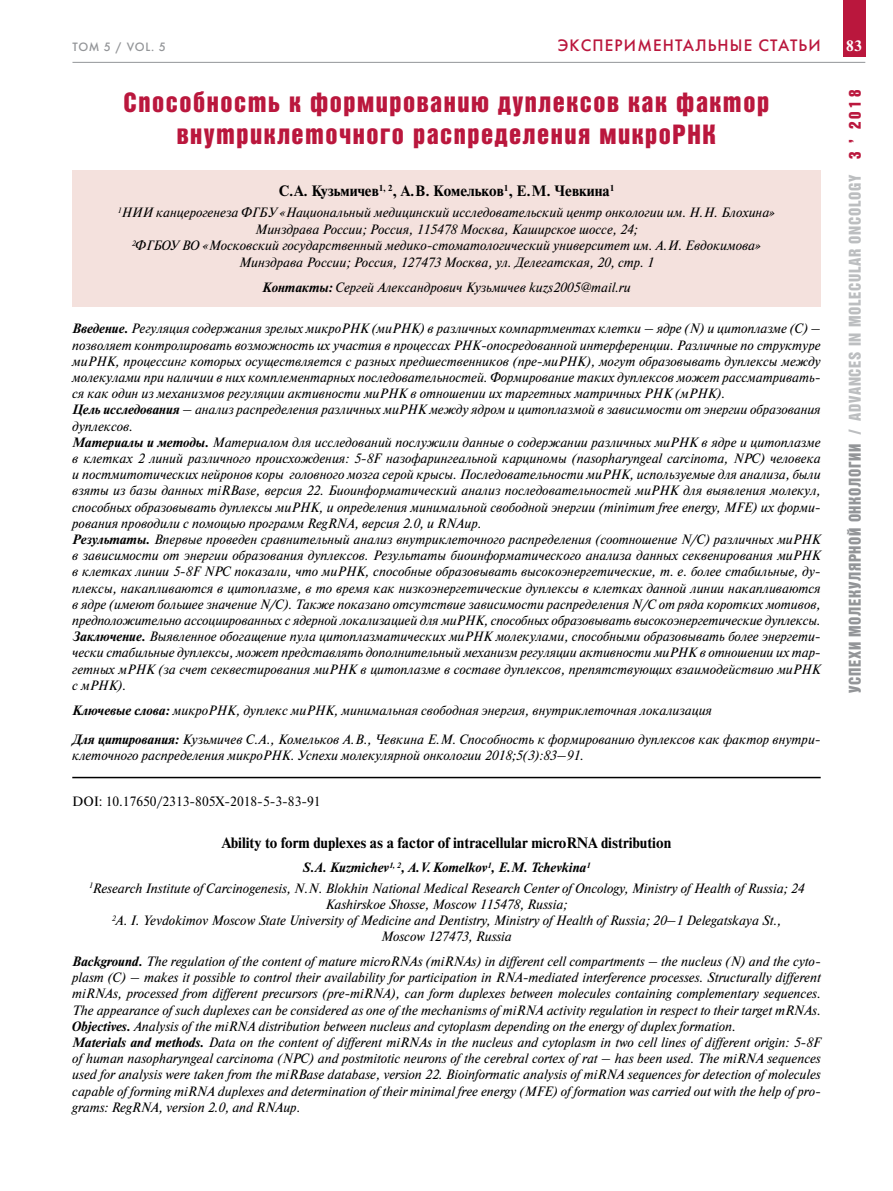
<style>
.page{position:relative;width:893px;height:1191px;background:#fff}
.page>*{position:absolute;margin:0;border:0;box-sizing:border-box;transform-origin:0 0}
.t1{font:27px/32.4px "Bastion Kontrast Alt C";letter-spacing:.055em;color:#ba173d;text-align:center}
.t2{font:16.5px "Bastion Kontrast Alt C";letter-spacing:.04em;color:#bcbec0}
.t3{font:16.5px "Futuris C";letter-spacing:.07em;color:#ba173d}
.t4{font:16.5px "Bastion Kontrast Alt C";color:#ba173d}
.t5{font:700 15px "Newton C";color:#000}
.t6{font:700 15px "Newton C";color:#fff}
.t7{font:italic 13.5px/16.2px "Newton C";color:#000;text-align:center}
.t8{font:13.5px "Newton C";color:#000}
.t9{font:12px "Futuris C";letter-spacing:.045em;color:#939598}
.s1{font-weight:700}
.s2{color:#939598}
.s3{color:#ba173d}
</style>
<div class="page">
<div style="left:843px;top:0;width:22px;height:57px;background:#ba173d"></div>
<hr style="left:72px;top:62px;width:793px;height:1px;background:#939598">
<div style="left:72px;top:170px;width:749px;height:137px;background:#f4e1dd"></div>
<hr style="left:72px;top:777px;width:749px;height:1px;background:#000">
<p class="t9" style="left:72px;top:40px;width:95px">ТОМ 5 / VOL. 5</p>
<p class="t3" style="left:558px;top:36px;width:264px">ЭКСПЕРИМЕНТАЛЬНЫЕ СТАТЬИ</p>
<p class="t6" style="left:846px;top:38px;width:17px">83</p>
<h1 class="t1" style="left:124px;top:86px;width:647px">Способность к формированию дуплексов как фактор внутриклеточного распределения микроРНК</h1>
<p class="t5" style="left:279px;top:183px;width:337px">С.А. Кузьмичев<sup>1,</sup> <sup>2</sup>, А.В. Комельков<sup>1</sup>, Е.М. Чевкина<sup>1</sup></p>
<p class="t7" style="left:118px;top:204px;width:659px"><sup>1</sup>НИИ канцерогенеза ФГБУ «Национальный медицинский исследовательский центр онкологии им. Н.Н. Блохина» Минздрава России; Россия, 115478 Москва, Каширское шоссе, 24;<br><sup>2</sup>ФГБОУ ВО «Московский государственный медико-стоматологический университет им. А.И. Евдокимова» Минздрава России; Россия, 127473 Москва, ул. Делегатская, 20, стр. 1</p>
<p class="t7" style="left:262px;top:279px;width:370px"><span class="s1">Контакты:</span> Сергей Александрович Кузьмичев kuzs2005@mail.ru</p>
<p class="t7" style="left:72px;top:321px;width:750px;text-align:left"><span class="s1">Введение.</span> Регуляция содержания зрелых микроРНК (миРНК) в различных компартментах клетки – ядре (N) и цитоплазме (C) – позволяет контролировать возможность их участия в процессах РНК-опосредованной интерференции. Различные по структуре миРНК, процессинг которых осуществляется с разных предшественников (пре-миРНК), могут образовывать дуплексы между молекулами при наличии в них комплементарных последовательностей. Формирование таких дуплексов может рассматривать&shy;ся как один из механизмов регуляции активности миРНК в отношении их таргетных матричных РНК (мРНК).<br><span class="s1">Цель исследования</span> – анализ распределения различных миРНК между ядром и цитоплазмой в зависимости от энергии образования дуплексов.<br><span class="s1">Материалы и методы.</span> Материалом для исследований послужили данные о содержании различных миРНК в ядре и цитоплазме в клетках 2 линий различного происхождения: 5-8F назофарингеальной карциномы (nasopharyngeal carcinoma, NPC) человека и постмитотических нейронов коры головного мозга серой крысы. Последовательности миРНК, используемые для анализа, были взяты из базы данных miRBase, версия 22. Биоинформатический анализ последовательностей миРНК для выявления молекул, способных образовывать дуплексы миРНК, и определения минимальной свободной энергии (minimum free energy, MFE) их форми&shy;рования проводили c помощью программ RegRNA, версия 2.0, и RNAup.<br><span class="s1">Результаты.</span> Впервые проведен сравнительный анализ внутриклеточного распределения (соотношение N/C) различных миРНК в зависимости от энергии образования дуплексов. Результаты биоинформатического анализа данных секвенирования миРНК в клетках линии 5-8F NPC показали, что миРНК, способные образовывать высокоэнергетические, т. е. более стабильные, ду&shy;плексы, накапливаются в цитоплазме, в то время как низкоэнергетические дуплексы в клетках данной линии накапливаются в ядре (имеют большее значение N/C). Также показано отсутствие зависимости распределения N/C от ряда коротких мотивов, предположительно ассоциированных с ядерной локализацией для миРНК, способных образовывать высокоэнергетические дуплексы.<br><span class="s1">Заключение.</span> Выявленное обогащение пула цитоплазматических миРНК молекулами, способными образовывать более энергети&shy;чески стабильные дуплексы, может представлять дополнительный механизм регуляции активности миРНК в отношении их тар&shy;гетных мРНК (за счет секвестирования миРНК в цитоплазме в составе дуплексов, препятствующих взаимодействию миРНК с мРНК).</p>
<p class="t7" style="left:72px;top:695px;width:750px;line-height:29px;text-align:left"><span class="s1">Ключевые слова:</span> микроРНК, дуплекс миРНК, минимальная свободная энергия, внутриклеточная локализация<br><span class="s1">Для цитирования:</span> Кузьмичев С.А., Комельков А.В., Чевкина Е.М. Способность к формированию дуплексов как фактор внутри-</p>
<p class="t7" style="left:72px;top:747px;width:513px">клеточного распределения микроРНК. Успехи молекулярной онкологии 2018;5(3):83–91.</p>
<p class="t8" style="left:72px;top:793px;width:250px">DOI: 10.17650/2313-805X-2018‑5‑3‑83-91</p>
<p class="t5" style="left:222px;top:834px;width:451px">Ability to form duplexes as a factor of intracellular microRNA distribution</p>
<p class="t7" style="left:89px;top:857px;width:717px;line-height:20.4px"><span class="s1">S.A. Kuzmichev</span><sup>1,</sup> <sup>2</sup><span class="s1">, A.V.Komelkov</span><sup>1</sup><span class="s1">, E.M. Tchevkina</span><sup>1<br></sup><sup>1</sup>Research Institute of Carcinogenesis, N.N. Blokhin National Medical Research Center of Oncology, Ministry of Health of Russia; 24</p>
<p class="t7" style="left:112px;top:896px;width:671px">Kashirskoe Shosse, Moscow 115478, Russia;<br><sup>2</sup>A. I. Yevdokimov Moscow State University of Medicine and Dentistry, Ministry of Health of Russia; 20–1 Delegatskaya St.,<br>Moscow 127473, Russia</p>
<p class="t7" style="left:72px;top:953px;width:750px;text-align:left"><span class="s1">Background.</span> The regulation of the content of mature microRNAs (miRNAs) in different cell compartments – the nucleus (N) and the cyto&shy;plasm (C) – makes it possible to control their availability for participation in RNA-mediated interference processes. Structurally different miRNAs, processed from different precursors (pre-miRNA), can form duplexes between molecules containing complementary sequences.<br>The appearance of such duplexes can be considered as one of the mechanisms of miRNA activity regulation in respect to their target mRNAs.<br><span class="s1">Objectives.</span> Analysis of the miRNA distribution between nucleus and cytoplasm depending on the energy of duplex formation.<br><span class="s1">Materials and methods.</span> Data on the content of different miRNAs in the nucleus and cytoplasm in two cell lines of different origin: 5-8F of human nasopharyngeal carcinoma (NPC) and postmitotic neurons of the cerebral cortex of rat – has been used. The miRNA sequences used for analysis were taken from the miRBase database, version 22. Bioinformatic analysis of miRNA sequences for detection of molecules capable of forming miRNA duplexes and determination of their minimal free energy (MFE) of formation was carried out with the help of pro&shy;grams: RegRNA, version 2.0, and RNAup.</p>
<p class="t4" style="left:847px;top:129px;width:41px;rotate:-90deg">2018</p>
<p class="t4" style="left:837px;top:143px;width:5px;rotate:-90deg">,</p>
<p class="t2" style="left:847px;top:693px;width:543px;rotate:-90deg"><span class="s2">УСПЕХИ МОЛЕКУЛЯРНОЙ ОНКОЛОГИИ</span> / ADVANCES IN MOLECULAR ONCOLOGY <span class="s3">3</span></p>
</div>
